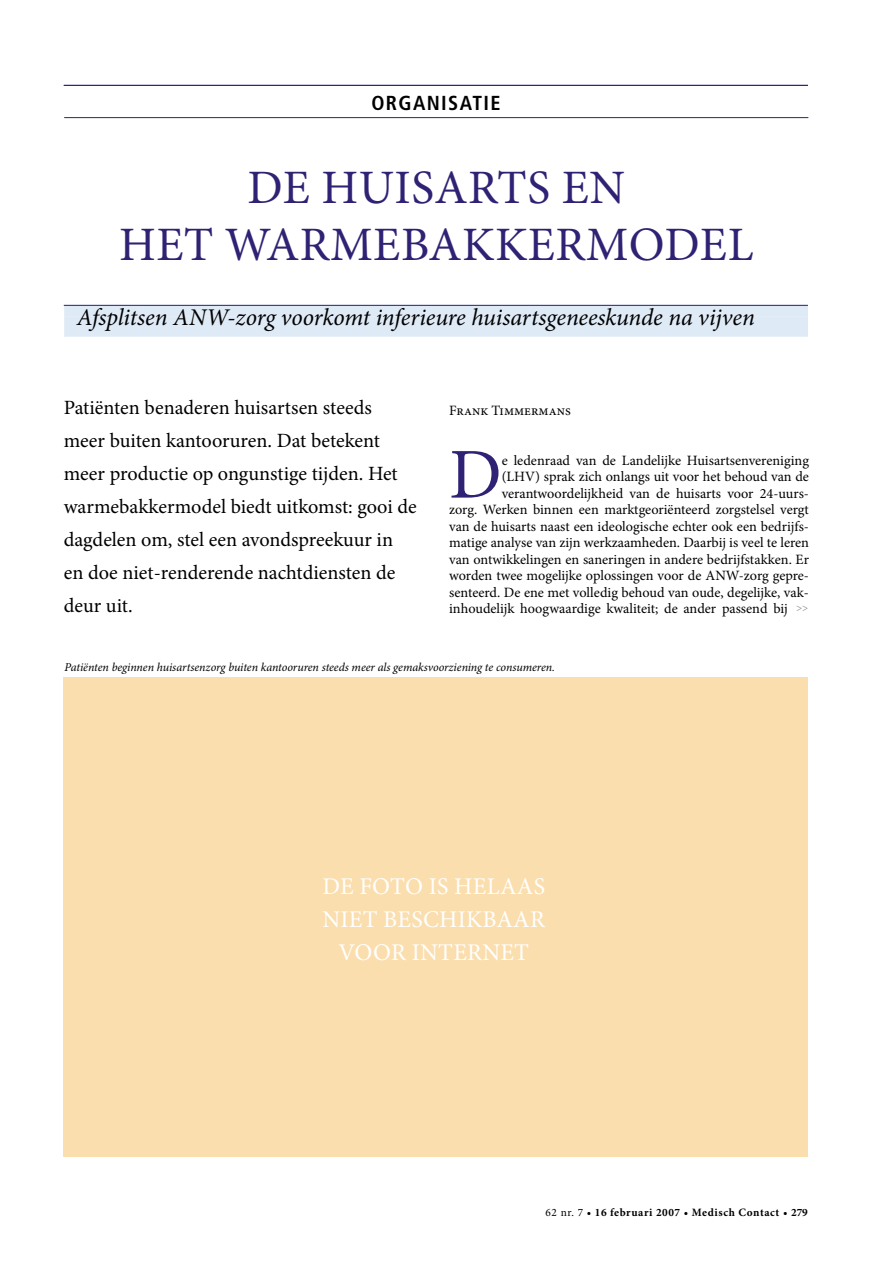
<style>
.page{position:relative;width:893px;height:1263px;background:#fff}
.page>*{position:absolute;margin:0;border:0;box-sizing:border-box;transform-origin:0 0}
.t1{font:71.55px "Minion Pro";color:#2f2274}
.t2{font:48px/57px "Minion Pro";letter-spacing:.015em;color:#2f2274;text-align:center}
.t3{font:italic 24px "Minion Pro";letter-spacing:-.005em;color:#000}
.t4{font:24px/33px "Minion Pro";letter-spacing:.01em;color:#fff;text-align:center}
.t5{font:20.25px/33px "Minion Pro";color:#000}
.t6{font:700 condensed 20.25px "Frutiger";letter-spacing:.065em;color:#000}
.t7{font:14.25px/16.5px "Minion Pro";color:#000;text-align:justify}
.t8{font:italic 12px "Minion Pro";letter-spacing:-.005em;color:#000}
.t9{font:700 11.25px "Minion Pro";letter-spacing:.05em;color:#000}
.s1{font-weight:400}
</style>
<div class="page">
<hr style="left:64px;top:85px;width:744px;height:1px;background:#2f2274">
<div style="left:64px;top:305px;width:744px;height:12px;background:#dfeaf7"></div>
<div style="left:64px;top:317px;width:744px;height:20px;background:#dfeaf7"></div>
<hr style="left:64px;top:305px;width:744px;height:1px;background:#2f2274">
<hr style="left:64px;top:117px;width:744px;height:1px;background:#2f2274">
<div style="left:64px;top:677px;width:744px;height:480px;background:#fbdeae"></div>
<h3 class="t6" style="left:371px;top:91px;width:131px">ORGANISATIE</h3>
<h2 class="t2" style="left:119px;top:159px;width:636px">De huisarts en<br>het warmebakkermodel</h2>
<h3 class="t3" style="left:77px;top:301px;width:679px">Afsplitsen ANW-zorg voorkomt inferieure huisartsgeneeskunde na vijven</h3>
<p class="t5" style="left:64px;top:392px;width:354px">Patiënten benaderen huisartsen steeds meer buiten kantooruren. Dat betekent meer productie op ongunstige tijden. Het warmebakkermodel biedt uitkomst: gooi de dagdelen om, stel een avondspreekuur in en doe niet-renderende nachtdiensten de deur uit.</p>
<p class="t7" style="left:449px;top:402px;width:123px">Frank Timmermans</p>
<h1 class="t1" style="left:449px;top:427px;width:54px">D</h1>
<p class="t7" style="left:502px;top:452px;width:309px">e ledenraad van de Landelijke Huisartsenvereniging</p>
<p class="t7" style="left:502px;top:468px;width:309px">(LHV) sprak zich onlangs uit voor het behoud van de</p>
<p class="t7" style="left:502px;top:485px;width:309px">verantwoordelijkheid van de huisarts voor 24-uurs-</p>
<p class="t7" style="left:449px;top:501px;width:361px">zorg. Werken binnen een marktgeoriënteerd zorgstelsel vergt</p>
<p class="t7" style="left:449px;top:518px;width:361px">van de huisarts naast een ideologische echter ook een bedrijfs-</p>
<p class="t7" style="left:449px;top:534px;width:361px">matige analyse van zijn werkzaamheden. Daarbij is veel te leren</p>
<p class="t7" style="left:449px;top:551px;width:361px">van ontwikkelingen en saneringen in andere bedrijfstakken. Er</p>
<p class="t7" style="left:449px;top:567px;width:269px">worden twee mogelijke oplossingen voor de ANW</p>
<p class="t7" style="left:449px;top:567px;width:361px;text-indent:290px">-zorg gepre&shy;senteerd. De ene met volledig behoud van oude, degelijke, vak&shy;inhoudelijk hoogwaardige kwaliteit; de ander passend bij</p>
<p class="t8" style="left:64px;top:659px;width:492px">Patiënten beginnen huisartsenzorg buiten kantooruren steeds meer als gemaksvoorziening te consumeren.</p>
<h3 class="t4" style="left:322px;top:869px;width:224px">De foto is helaas niet beschikbaar voor internet</h3>
<p class="t9" style="left:546px;top:1204px;width:264px"><span class="s1">62 nr. 7</span> • 16 februari 2007 • Medisch Contact • 279</p>
</div>
